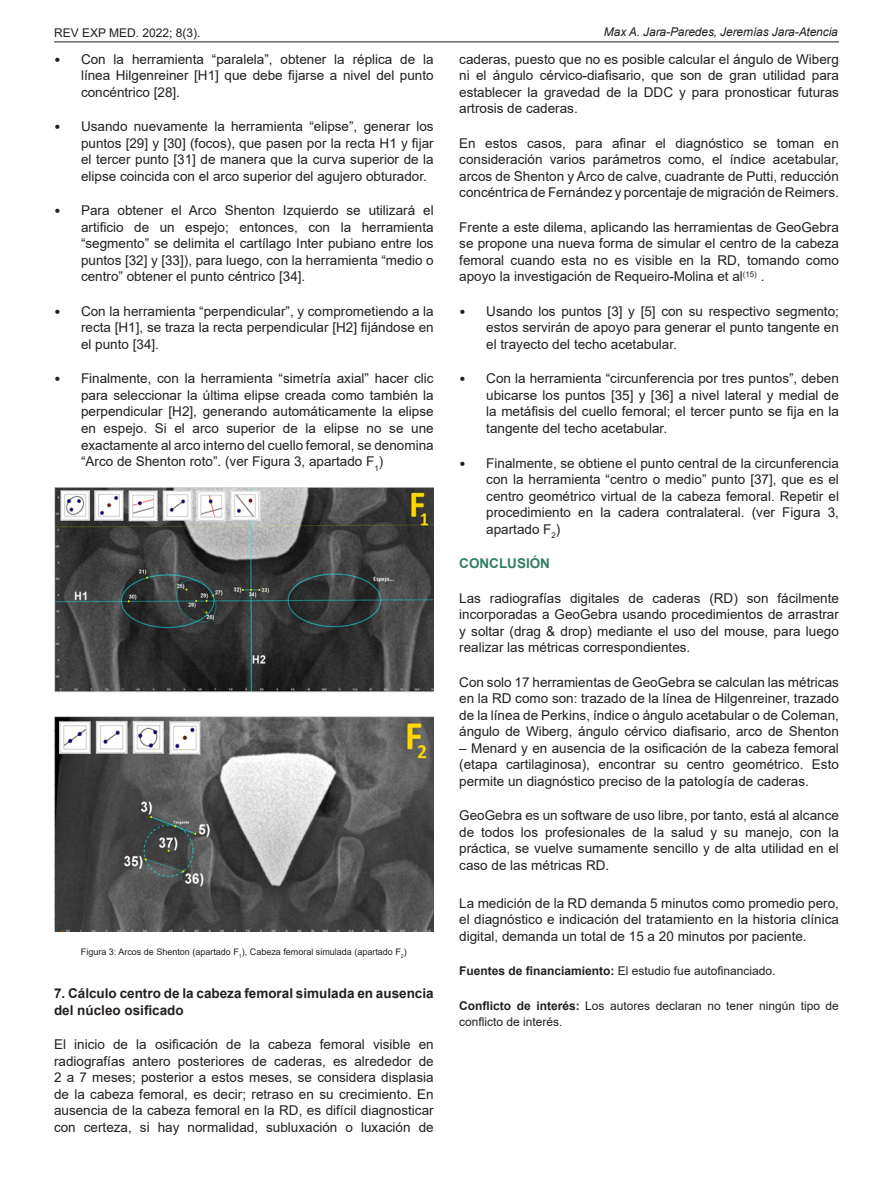
<style>
.page{position:relative;width:893px;height:1191px;background:#fff}
.page>*{position:absolute;margin:0;border:0;box-sizing:border-box;transform-origin:0 0}
.t1{font:13.5px/16.5px "Arial";color:#231f20;text-align:justify}
.t2{font:700 13.5px/16.5px "Arial";color:#231f20}
.t3{font:700 13.5px "Arial";color:#327e62}
.t4{font:12px/16.5px "Arial";color:#231f20}
.t5{font:italic 12px "Arial";letter-spacing:-.01em;color:#231f20}
.t6{font:9px "Arial";color:#231f20}
.s1{font-family:"Calibri"}
.s2{font-weight:700}
</style>
<div class="page">
<hr style="left:54px;top:42px;width:785px;height:1px;background:#231f20">
<img style="left:54px;top:488px;width:380px;height:204px">
<img style="left:54px;top:716px;width:380px;height:215px">
<p class="t4" style="left:54px;top:24px;width:148px">REV EXP MED. 2022; 8(3).</p>
<p class="t5" style="left:604px;top:24px;width:236px">Max A. Jara-Paredes, Jeremías Jara-Atencia</p>
<p class="t1" style="left:81px;top:51px;width:354px;text-indent:-27px"><span class="s1">•</span> Con la herramienta “paralela”, obtener la réplica de la línea Hilgenreiner [H1] que debe fijarse a nivel del punto concéntrico [28].</p>
<p class="t1" style="left:81px;top:118px;width:354px;text-indent:-27px"><span class="s1">•</span> Usando nuevamente la herramienta “elipse”, generar los puntos [29] y [30] (focos), que pasen por la recta H1 y fijar el tercer punto [31] de manera que la curva superior de la elipse coincida con el arco superior del agujero obturador.</p>
<p class="t1" style="left:81px;top:202px;width:354px;text-indent:-27px"><span class="s1">•</span> Para obtener el Arco Shenton Izquierdo se utilizará el artificio de un espejo; entonces, con la herramienta “segmento” se delimita el cartílago Inter pubiano entre los puntos [32] y [33]), para luego, con la herramienta “medio o centro” obtener el punto céntrico [34].</p>
<p class="t1" style="left:81px;top:303px;width:354px;text-indent:-27px"><span class="s1">•</span> Con la herramienta “perpendicular”, y comprometiendo a la recta [H1], se traza la recta perpendicular [H2] fijándose en el punto [34].</p>
<p class="t1" style="left:81px;top:370px;width:354px;text-indent:-27px"><span class="s1">•</span> Finalmente, con la herramienta “simetría axial” hacer clic para seleccionar la última elipse creada como también la perpendicular [H2], generando automáticamente la elipse en espejo. Si el arco superior de la elipse no se une exactamente al arco interno del cuello femoral, se denomina “Arco de Shenton roto”. (ver Figura 3, apartado F<sub>1</sub>)</p>
<p class="t1" style="left:459px;top:51px;width:381px">caderas, puesto que no es posible calcular el ángulo de Wiberg ni el ángulo cérvico-diafisario, que son de gran utilidad para establecer la gravedad de la DDC y para pronosticar futuras artrosis de caderas.</p>
<p class="t1" style="left:459px;top:135px;width:381px">En estos casos, para afinar el diagnóstico se toman en consideración varios parámetros como, el índice acetabular, arcos de Shenton y Arco de calve, cuadrante de Putti, reducción concéntrica de Fernández y porcentaje de migración de Reimers.</p>
<p class="t1" style="left:459px;top:219px;width:381px">Frente a este dilema, aplicando las herramientas de GeoGebra se propone una nueva forma de simular el centro de la cabeza femoral cuando esta no es visible en la RD, tomando como apoyo la investigación de Requeiro-Molina et al<sup>(15)</sup> .</p>
<p class="t1" style="left:486px;top:303px;width:354px;text-indent:-27px"><span class="s1">•</span> Usando los puntos [3] y [5] con su respectivo segmento; estos servirán de apoyo para generar el punto tangente en el trayecto del techo acetabular.</p>
<p class="t1" style="left:486px;top:370px;width:354px;text-indent:-27px"><span class="s1">•</span> Con la herramienta “circunferencia por tres puntos”, deben ubicarse los puntos [35] y [36] a nivel lateral y medial de la metáfisis del cuello femoral; el tercer punto se fija en la tangente del techo acetabular.</p>
<p class="t1" style="left:486px;top:454px;width:354px;text-indent:-27px"><span class="s1">•</span> Finalmente, se obtiene el punto central de la circunferencia con la herramienta “centro o medio” punto [37], que es el centro geométrico virtual de la cabeza femoral. Repetir el procedimiento en la cadera contralateral. (ver Figura 3, apartado F<sub>2</sub>)</p>
<p class="t3" style="left:459px;top:554px;width:92px">CONCLUSIÓN</p>
<p class="t1" style="left:459px;top:589px;width:381px">Las radiografías digitales de caderas (RD) son fácilmente incorporadas a GeoGebra usando procedimientos de arrastrar y soltar (drag &amp; drop) mediante el uso del mouse, para luego realizar las métricas correspondientes.</p>
<p class="t1" style="left:459px;top:673px;width:381px">Con solo 17 herramientas de GeoGebra se calculan las métricas en la RD como son: trazado de la línea de Hilgenreiner, trazado de la línea de Perkins, índice o ángulo acetabular o de Coleman, ángulo de Wiberg, ángulo cérvico diafisario, arco de Shenton</p>
<p class="t1" style="left:459px;top:739px;width:381px">– Menard y en ausencia de la osificación de la cabeza femoral (etapa cartilaginosa), encontrar su centro geométrico. Esto permite un diagnóstico preciso de la patología de caderas.</p>
<p class="t1" style="left:459px;top:807px;width:381px">GeoGebra es un software de uso libre, por tanto, está al alcance de todos los profesionales de la salud y su manejo, con la práctica, se vuelve sumamente sencillo y de alta utilidad en el caso de las métricas RD.</p>
<p class="t1" style="left:459px;top:894px;width:381px">La medición de la RD demanda 5 minutos como promedio pero, el diagnóstico e indicación del tratamiento en la historia clínica digital, demanda un total de 15 a 20 minutos por paciente.</p>
<p class="t4" style="left:459px;top:962px;width:318px"><span class="s2">Fuentes de financiamiento:</span> El estudio fue autofinanciado.</p>
<p class="t4" style="left:459px;top:997px;width:381px"><span class="s2">Conflicto de interés:</span> Los autores declaran no tener ningún tipo de conflicto de interés.</p>
<p class="t6" style="left:81px;top:946px;width:327px">Figura 3: Arcos de Shenton (apartado F<sub>1</sub>), Cabeza femoral simulada (apartado F<sub>2</sub>)</p>
<p class="t2" style="left:54px;top:985px;width:381px">7. Cálculo centro de la cabeza femoral simulada en ausencia del núcleo osificado</p>
<p class="t1" style="left:54px;top:1036px;width:381px">El inicio de la osificación de la cabeza femoral visible en radiografías antero posteriores de caderas, es alrededor de 2 a 7 meses; posterior a estos meses, se considera displasia de la cabeza femoral, es decir; retraso en su crecimiento. En ausencia de la cabeza femoral en la RD, es difícil diagnosticar con certeza, si hay normalidad, subluxación o luxación de</p>
</div>
